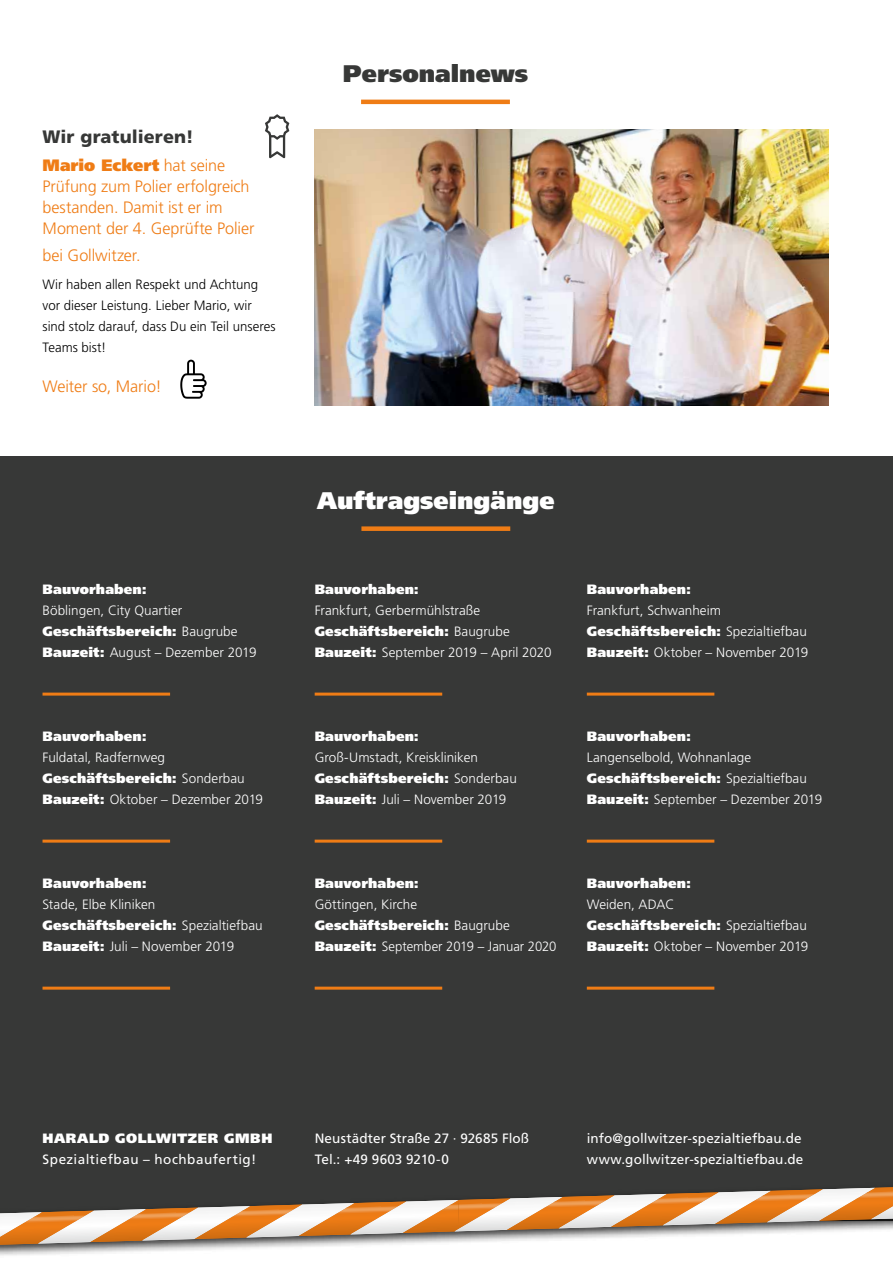
<style>
.page{position:relative;width:893px;height:1263px;background:#fff}
.page>*{position:absolute;margin:0;border:0;box-sizing:border-box;transform-origin:0 0}
.t1{font:900 24px "Frutiger";color:#fff}
.t2{font:900 24px "Frutiger";color:#373837}
.t3{font:900 18px "Frutiger";letter-spacing:.005em;color:#373837}
.t4{font:300 16.5px/21px "Frutiger";letter-spacing:-.005em;color:#ef7c15}
.t5{font:300 13.5px/21px "Frutiger";letter-spacing:.005em;color:#fff}
.t6{font:13.5px/21px "Frutiger";letter-spacing:.01em;color:#fff}
.t7{font:300 13.5px/21px "Frutiger";letter-spacing:.005em;color:#000}
.t8{font:900 13.5px "Frutiger";letter-spacing:.01em;color:#fff}
.t9{font:13.5px "Frutiger";letter-spacing:.035em;color:#fff}
.t10{font:900 13.5px "Frutiger";letter-spacing:.04em;color:#fff}
.s1{font-weight:900}
</style>
<div class="page">
<hr style="left:361px;top:100px;width:149px;height:4px;background:#ef7c15">
<img style="left:314px;top:129px;width:514px;height:276px">
<div style="left:0;top:455px;width:893px;height:765px;background:#373837"></div>
<div style="left:361px;top:526px;width:149px;height:5px;background:#ef7c15"></div>
<hr style="left:43px;top:693px;width:127px;height:3px;background:#ef7c15">
<hr style="left:43px;top:840px;width:127px;height:3px;background:#ef7c15">
<hr style="left:43px;top:987px;width:127px;height:3px;background:#ef7c15">
<hr style="left:315px;top:693px;width:127px;height:3px;background:#ef7c15">
<hr style="left:315px;top:840px;width:127px;height:3px;background:#ef7c15">
<hr style="left:315px;top:987px;width:127px;height:3px;background:#ef7c15">
<hr style="left:587px;top:693px;width:127px;height:3px;background:#ef7c15">
<hr style="left:587px;top:840px;width:127px;height:3px;background:#ef7c15">
<hr style="left:587px;top:987px;width:127px;height:3px;background:#ef7c15">
<svg style="left:180px;top:360px;width:27px;height:39px"></svg>
<svg style="left:265px;top:114px;width:24px;height:44px"></svg>
<div style="left:0;top:1182px;width:893px;height:77px;background:#000;opacity:.83"></div>
<svg style="left:0;top:1187px;width:893px;height:58px"></svg>
<img style="left:24px;top:1215px;width:62px;height:8px">
<img style="left:128px;top:1212px;width:62px;height:7px">
<img style="left:232px;top:1209px;width:62px;height:7px">
<img style="left:0;top:1217px;width:34px;height:6px">
<img style="left:76px;top:1214px;width:62px;height:7px">
<img style="left:180px;top:1211px;width:62px;height:7px">
<img style="left:284px;top:1207px;width:62px;height:8px">
<img style="left:388px;top:1204px;width:63px;height:8px">
<h2 class="t3" style="left:43px;top:125px;width:153px">Wir gratulieren!</h2>
<p class="t4" style="left:43px;top:155px;width:213px"><span class="s1">Mario Eckert</span> hat seine<br>Prüfung zum Polier erfolgreich bestanden. Damit ist er im<br>Moment der 4. Geprüfte Polier</p>
<p class="t4" style="left:43px;top:245px;width:100px">bei Gollwitzer.</p>
<p class="t7" style="left:43px;top:273px;width:235px">Wir haben allen Respekt und Achtung vor dieser Leistung. Lieber Mario, wir sind stolz darauf, dass Du ein Teil unseres<br>Teams bist!</p>
<p class="t4" style="left:43px;top:376px;width:121px">Weiter so, Mario!</p>
<p class="t8" style="left:43px;top:581px;width:106px">Bauvorhaben:</p>
<p class="t5" style="left:43px;top:599px;width:216px">Böblingen, City Quartier<br><span class="s1">Geschäftsbereich:</span> Baugrube<br><span class="s1">Bauzeit:</span> August – Dezember 2019</p>
<p class="t8" style="left:43px;top:728px;width:106px">Bauvorhaben:</p>
<p class="t5" style="left:43px;top:746px;width:222px">Fuldatal, Radfernweg<br><span class="s1">Geschäftsbereich:</span> Sonderbau<br><span class="s1">Bauzeit:</span> Oktober – Dezember 2019</p>
<p class="t8" style="left:43px;top:875px;width:106px">Bauvorhaben:</p>
<p class="t5" style="left:43px;top:893px;width:222px">Stade, Elbe Kliniken<br><span class="s1">Geschäftsbereich:</span> Spezialtiefbau<br><span class="s1">Bauzeit:</span> Juli – November 2019</p>
<h1 class="t2" style="left:343px;top:59px;width:187px">Personalnews</h1>
<h1 class="t1" style="left:317px;top:485px;width:239px">Auftragseingänge</h1>
<p class="t8" style="left:315px;top:581px;width:106px">Bauvorhaben:</p>
<p class="t5" style="left:315px;top:599px;width:239px">Frankfurt, Gerbermühlstraße<br><span class="s1">Geschäftsbereich:</span> Baugrube<br><span class="s1">Bauzeit:</span> September 2019 – April 2020</p>
<p class="t8" style="left:315px;top:728px;width:106px">Bauvorhaben:</p>
<p class="t5" style="left:315px;top:746px;width:204px">Groß-Umstadt, Kreiskliniken<br><span class="s1">Geschäftsbereich:</span> Sonderbau<br><span class="s1">Bauzeit:</span> Juli – November 2019</p>
<p class="t8" style="left:315px;top:875px;width:106px">Bauvorhaben:</p>
<p class="t5" style="left:315px;top:893px;width:243px">Göttingen, Kirche<br><span class="s1">Geschäftsbereich:</span> Baugrube<br><span class="s1">Bauzeit:</span> September 2019 – Januar 2020</p>
<p class="t8" style="left:587px;top:581px;width:106px">Bauvorhaben:</p>
<p class="t5" style="left:587px;top:599px;width:223px">Frankfurt, Schwanheim<br><span class="s1">Geschäftsbereich:</span> Spezialtiefbau<br><span class="s1">Bauzeit:</span> Oktober – November 2019</p>
<p class="t8" style="left:587px;top:728px;width:106px">Bauvorhaben:</p>
<p class="t5" style="left:587px;top:746px;width:237px">Langenselbold, Wohnanlage<br><span class="s1">Geschäftsbereich:</span> Spezialtiefbau<br><span class="s1">Bauzeit:</span> September – Dezember 2019</p>
<p class="t8" style="left:587px;top:875px;width:106px">Bauvorhaben:</p>
<p class="t5" style="left:587px;top:893px;width:223px">Weiden, ADAC<br><span class="s1">Geschäftsbereich:</span> Spezialtiefbau<br><span class="s1">Bauzeit:</span> Oktober – November 2019</p>
<p class="t10" style="left:43px;top:1130px;width:231px">HARALD GOLLWITZER GMBH</p>
<p class="t9" style="left:43px;top:1151px;width:215px">Spezialtiefbau – hochbaufertig!</p>
<p class="t6" style="left:315px;top:1127px;width:216px">Neustädter Straße 27 · 92685 Floß<br>Tel.: +49 9603 9210-0</p>
<p class="t6" style="left:587px;top:1127px;width:218px">info@gollwitzer-spezialtiefbau.de www.gollwitzer-spezialtiefbau.de</p>
</div>
